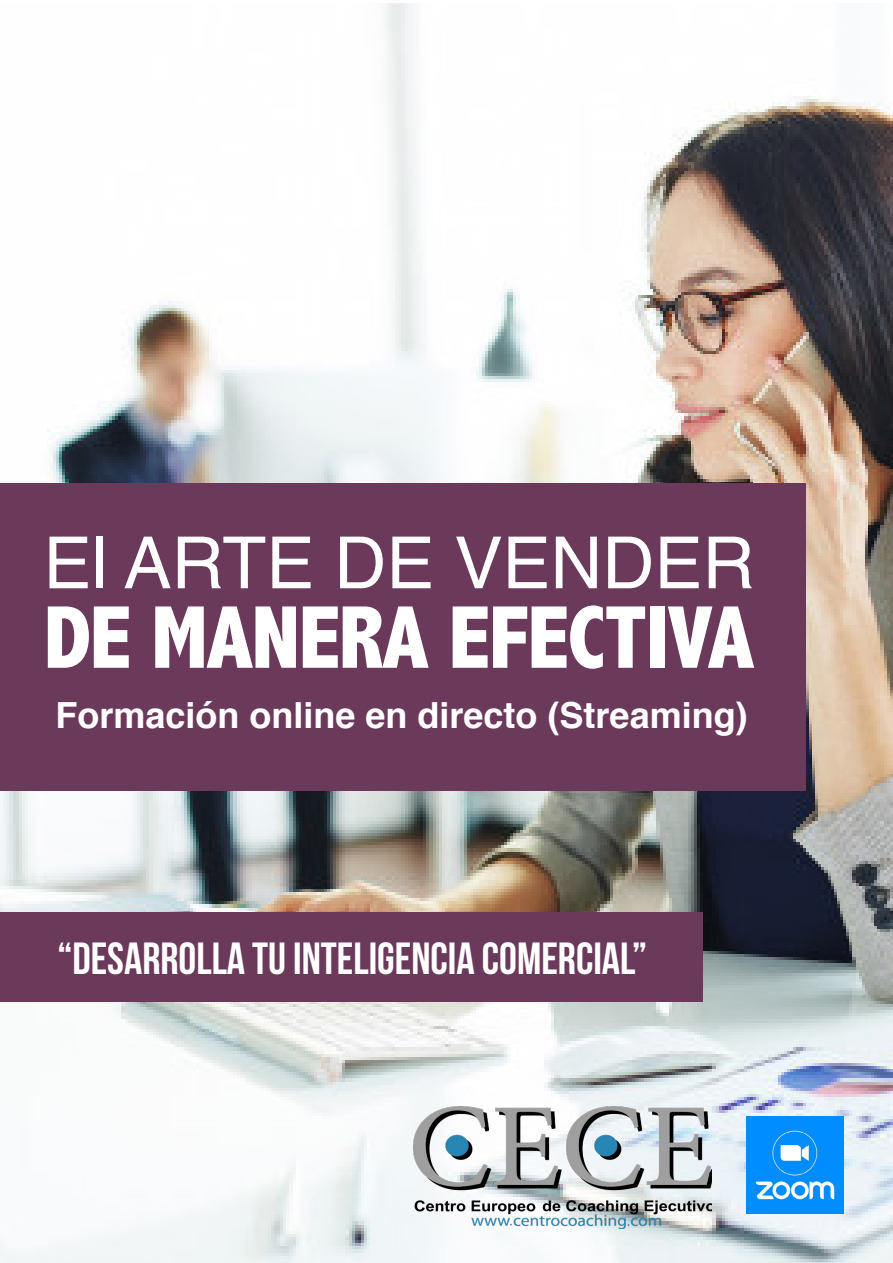
<style>
.page{position:relative;width:893px;height:1263px;background:#fff}
.page>*{position:absolute;margin:0;border:0;box-sizing:border-box;transform-origin:0 0}
.t1{font:800 condensed 90px "Abadi";letter-spacing:-.02em;color:#fff}
.t2{font:72px "Helvetica";color:#fff}
.t3{font:45px "Bebas Neue";color:#fff}
.t4{font:700 36px "Helvetica";color:#fff}
</style>
<div class="page">
<img style="left:0;top:3px;width:893px;height:1260px">
<div style="left:0;top:483px;width:806px;height:307px;background:#6b3a5a"></div>
<div style="left:0;top:912px;width:703px;height:89px;background:#6b3a5a"></div>
<img style="left:747px;top:1116px;width:97px;height:97px">
<img style="left:413px;top:1107px;width:298px;height:121px">
<h2 class="t2" style="left:43px;top:507px;width:712px">El ARTE DE VENDER</h2>
<h1 class="t1" style="left:43px;top:586px;width:713px">DE MANERA EFECTIVA</h1>
<p class="t4" style="left:55px;top:686px;width:694px">Formación online en directo (Streaming)</p>
<p class="t3" style="left:57px;top:933px;width:591px">“DESARROLLA TU INTELIGENCIA COMERCIAL”</p>
</div>
